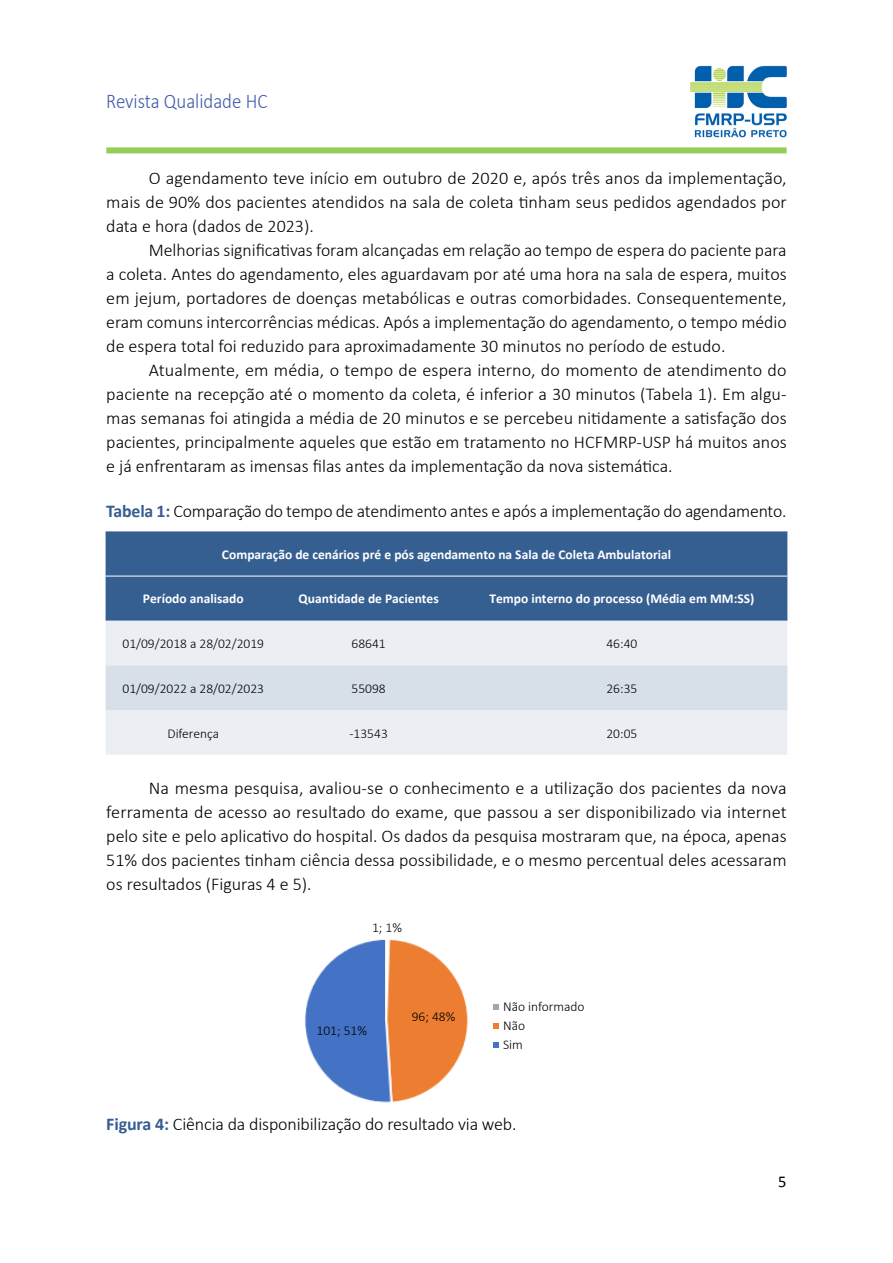
<style>
.page{position:relative;width:893px;height:1263px;background:#fff}
.page>*{position:absolute;margin:0;border:0;box-sizing:border-box;transform-origin:0 0}
.t1{font:300 21px "Calibri";color:#3f5ba9;scale:.9 1}
.t2{font:300 18px/24px "Calibri";color:#000;text-align:justify}
.t3{font:16.5px "Calibri";color:#000}
.t4{font:700 13.5px "Calibri";color:#fff}
.t5{font:300 13.5px/18.8px "Calibri";color:#000}
.s1{font-weight:700;color:#365f91}
</style>
<div class="page">
<img style="left:690px;top:65px;width:97px;height:73px">
<div style="left:106px;top:147px;width:681px;height:6px;background:#94ce58"></div>
<div style="left:106px;top:531px;width:681px;height:90px;background:#365f91"></div>
<div style="left:106px;top:621px;width:681px;height:134px;background:#ebeff4"></div>
<div style="left:106px;top:665px;width:681px;height:45px;background:#d7dfe9"></div>
<hr style="left:106px;top:576px;width:175px;height:1px;background:#fff">
<hr style="left:281px;top:576px;width:175px;height:1px;background:#fff">
<hr style="left:456px;top:576px;width:331px;height:1px;background:#fff">
<img style="left:305px;top:939px;width:163px;height:164px">
<div style="left:404px;top:1002px;width:59px;height:29px;background:#ed7d31"></div>
<div style="left:311px;top:1018px;width:67px;height:28px;background:#4472c4"></div>
<svg style="left:493px;top:1042px;width:5px;height:6px"></svg>
<svg style="left:493px;top:1023px;width:5px;height:6px"></svg>
<svg style="left:493px;top:1004px;width:5px;height:6px"></svg>
<p class="t1" style="left:106px;top:88px;width:181px">Revista Qualidade HC</p>
<p class="t2" style="left:106px;top:165px;width:682px;text-indent:43px">O agendamento teve início em outubro de 2020 e, após três anos da implementação, mais de 90% dos pacientes atendidos na sala de coleta tinham seus pedidos agendados por data e hora (dados de 2023).</p>
<p class="t2" style="left:106px;top:237px;width:682px;text-indent:43px">Melhorias significativas foram alcançadas em relação ao tempo de espera do paciente para a coleta. Antes do agendamento, eles aguardavam por até uma hora na sala de espera, muitos em jejum, portadores de doenças metabólicas e outras comorbidades. Consequentemente, eram comuns intercorrências médicas. Após a implementação do agendamento, o tempo médio de espera total foi reduzido para aproximadamente 30 minutos no período de estudo.</p>
<p class="t2" style="left:106px;top:357px;width:682px;text-indent:43px">Atualmente, em média, o tempo de espera interno, do momento de atendimento do paciente na recepção até o momento da coleta, é inferior a 30 minutos (Tabela 1). Em algu&shy;mas semanas foi atingida a média de 20 minutos e se percebeu nitidamente a satisfação dos pacientes, principalmente aqueles que estão em tratamento no HCFMRP-USP há muitos anos e já enfrentaram as imensas filas antes da implementação da nova sistemática.</p>
<p class="t2" style="left:106px;top:499px;width:682px"><span class="s1">Tabela 1:</span> Comparação do tempo de atendimento antes e após a implementação do agendamento.</p>
<p class="t4" style="left:222px;top:545px;width:451px">Comparação de cenários pré e pós agendamento na Sala de Coleta Ambulatorial</p>
<p class="t4" style="left:143px;top:589px;width:102px">Período analisado</p>
<p class="t4" style="left:299px;top:589px;width:142px">Quantidade de Pacientes</p>
<p class="t4" style="left:489px;top:589px;width:267px">Tempo interno do processo (Média em MM:SS)</p>
<p class="t5" style="left:123px;top:634px;width:143px">01/09/2018 a 28/02/2019</p>
<p class="t5" style="left:352px;top:634px;width:36px">68641</p>
<p class="t5" style="left:606px;top:634px;width:32px">46:40</p>
<p class="t5" style="left:123px;top:679px;width:143px">01/09/2022 a 28/02/2023</p>
<p class="t5" style="left:352px;top:679px;width:36px">55098</p>
<p class="t5" style="left:606px;top:679px;width:32px">26:35</p>
<p class="t5" style="left:167px;top:723px;width:53px">Diferença</p>
<p class="t5" style="left:349px;top:723px;width:40px">-13543</p>
<p class="t5" style="left:606px;top:723px;width:32px">20:05</p>
<p class="t2" style="left:106px;top:776px;width:682px;text-indent:43px">Na mesma pesquisa, avaliou-se o conhecimento e a utilização dos pacientes da nova ferramenta de acesso ao resultado do exame, que passou a ser disponibilizado via internet pelo site e pelo aplicativo do hospital. Os dados da pesquisa mostraram que, na época, apenas 51% dos pacientes tinham ciência dessa possibilidade, e o mesmo percentual deles acessaram os resultados (Figuras 4 e 5).</p>
<p class="t5" style="left:372px;top:918px;width:31px">1; 1%</p>
<p class="t5" style="left:317px;top:1021px;width:52px">101; 51%</p>
<p class="t5" style="left:412px;top:1007px;width:45px">96; 48%</p>
<p class="t5" style="left:503px;top:997px;width:83px">Não informado<br>Não<br>Sim</p>
<p class="t2" style="left:106px;top:1112px;width:412px"><span class="s1">Figura 4:</span> Ciência da disponibilização do resultado via web.</p>
<p class="t3" style="left:778px;top:1171px;width:10px">5</p>
</div>
